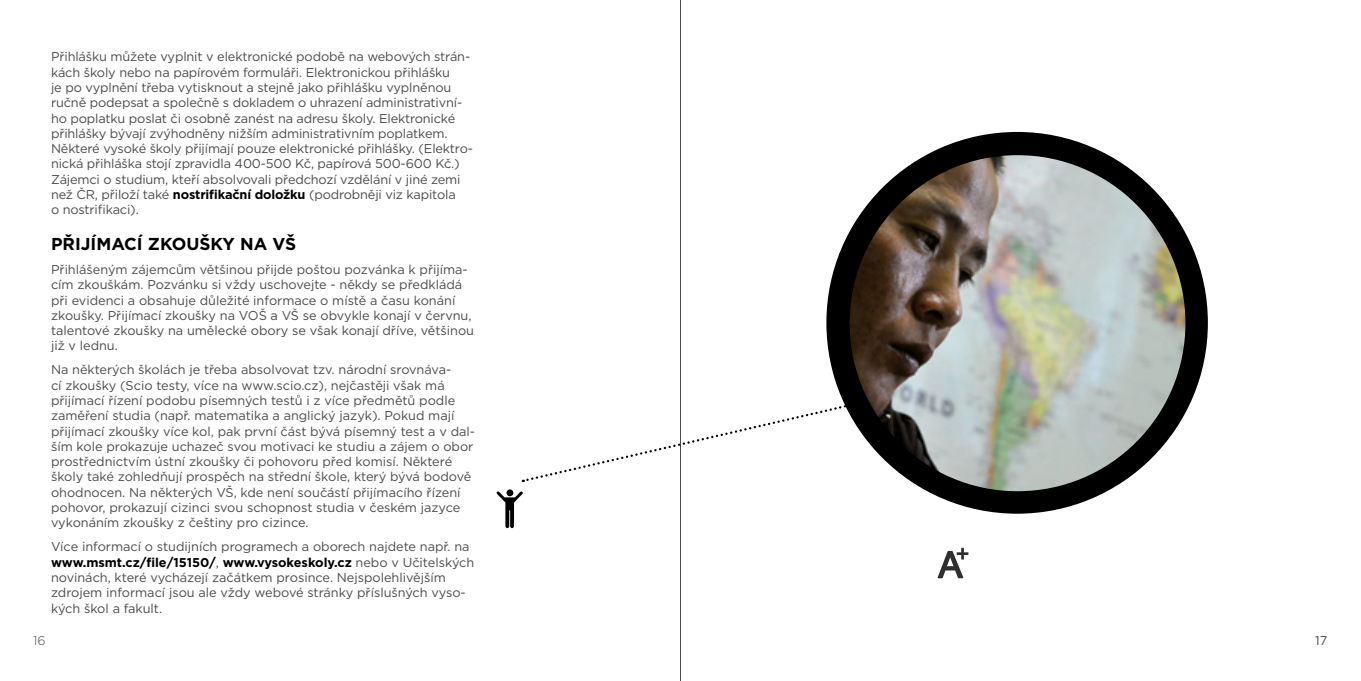
<style>
.page{position:relative;width:1361px;height:681px;background:#fff}
.page>*{position:absolute;margin:0;border:0;box-sizing:border-box;transform-origin:0 0}
.t1{font:700 17.25px "Gotham";color:#000}
.t2{font:12.75px/15.3px "Gotham";letter-spacing:-.01em;color:#4a4a49}
.t3{font:300 12.75px "Gotham";color:#4a4a49}
.s1{font-weight:700;color:#000}
</style>
<div class="page">
<hr style="left:680px;top:0;width:1px;height:680px;background:#4a4a49">
<svg style="left:937px;top:547px;width:31px;height:31px"></svg>
<svg style="left:826px;top:132px;width:382px;height:381px"></svg>
<img style="left:849px;top:155px;width:336px;height:336px;border-radius:168px">
<svg style="left:523px;top:402px;width:331px;height:80px"></svg>
<svg style="left:496px;top:491px;width:27px;height:37px"></svg>
<p class="t2" style="left:51px;top:49px;width:423px">Přihlášku můžete vyplnit v elektronické podobě na webových strán&shy;kách školy nebo na papírovém formuláři. Elektronickou přihlášku<br>je po vyplnění třeba vytisknout a stejně jako přihlášku vyplněnou ručně podepsat a společně s dokladem o uhrazení administrativní&shy;ho poplatku poslat či osobně zanést na adresu školy. Elektronické přihlášky bývají zvýhodněny nižším administrativním poplatkem.<br>Některé vysoké školy přijímají pouze elektronické přihlášky. (Elektro&shy;nická přihláška stojí zpravidla 400-500 Kč, papírová 500-600 Kč.)<br>Zájemci o studium, kteří absolvovali předchozí vzdělání v jiné zemi než ČR, přiloží také <span class="s1">nostrifikační doložku</span> (podrobněji viz kapitola<br>o nostrifikaci).</p>
<h1 class="t1" style="left:51px;top:232px;width:247px">PŘIJÍMACÍ ZKOUŠKY NA VŠ</h1>
<p class="t2" style="left:51px;top:261px;width:424px">Přihlášeným zájemcům většinou přijde poštou pozvánka k přijíma&shy;cím zkouškám. Pozvánku si vždy uschovejte - někdy se předkládá při evidenci a obsahuje důležité informace o místě a času konání zkoušky. Přijímací zkoušky na VOŠ a VŠ se obvykle konají v červnu, talentové zkoušky na umělecké obory se však konají dříve, většinou již v lednu.</p>
<p class="t2" style="left:51px;top:361px;width:425px">Na některých školách je třeba absolvovat tzv. národní srovnáva-<br>cí zkoušky (Scio testy, více na www.scio.cz), nejčastěji však má přijímací řízení podobu písemných testů i z více předmětů podle zaměření studia (např. matematika a anglický jazyk). Pokud mají přijímací zkoušky více kol, pak první část bývá písemný test a v dal&shy;ším kole prokazuje uchazeč svou motivaci ke studiu a zájem o obor prostřednictvím ústní zkoušky či pohovoru před komisí. Některé školy také zohledňují prospěch na střední škole, který bývá bodově ohodnocen. Na některých VŠ, kde není součástí přijímacího řízení pohovor, prokazují cizinci svou schopnost studia v českém jazyce vykonáním zkoušky z češtiny pro cizince.</p>
<p class="t2" style="left:51px;top:538px;width:425px">Více informací o studijních programech a oborech najdete např. na <span class="s1">www.msmt.cz/file/15150/</span>, <span class="s1">www.vysokeskoly.cz</span> nebo v Učitelských novinách, které vycházejí začátkem prosince. Nejspolehlivějším zdrojem informací jsou ale vždy webové stránky příslušných vyso&shy;kých škol a fakult.</p>
<p class="t3" style="left:33px;top:632px;width:14px">16</p>
<p class="t2" style="left:1315px;top:632px;width:14px">17</p>
</div>
